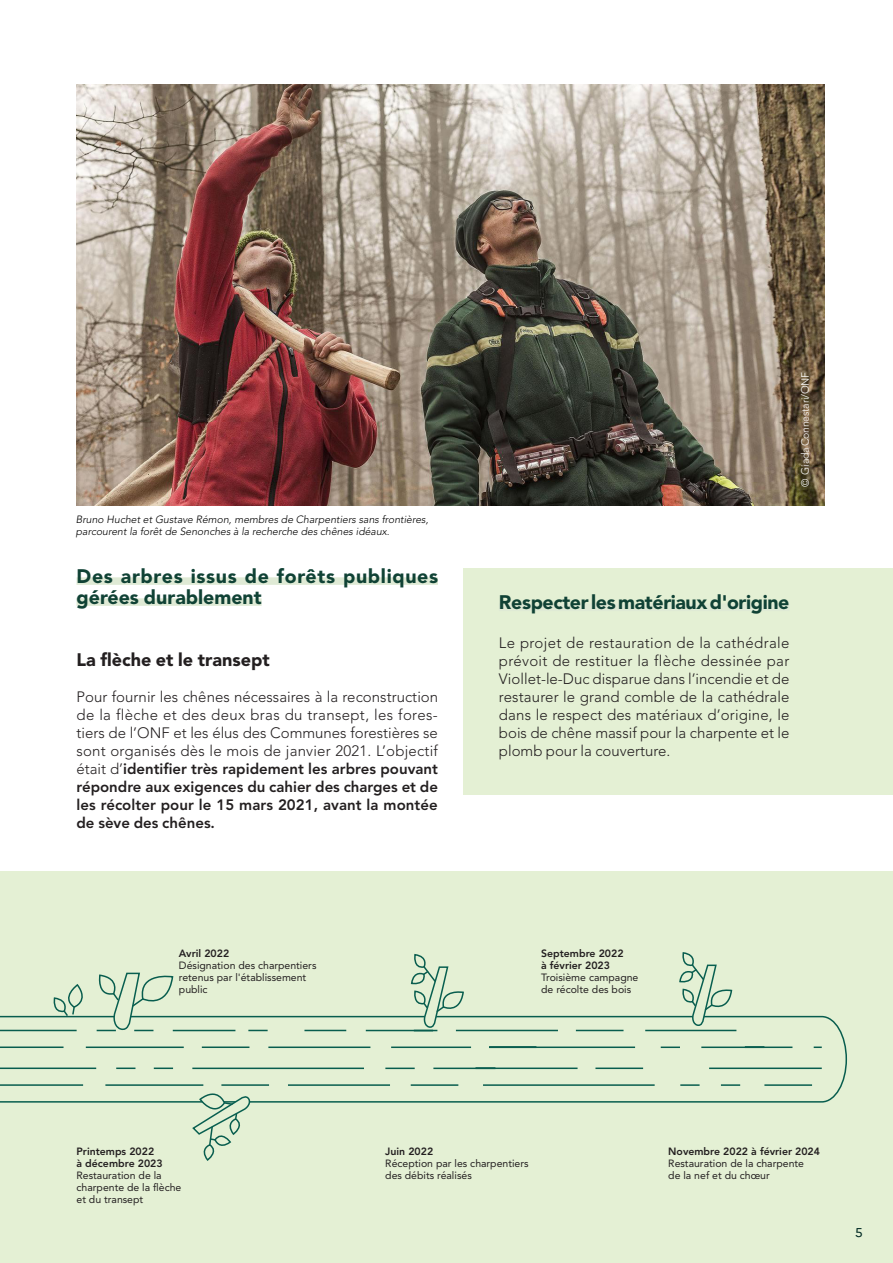
<style>
.page{position:relative;width:893px;height:1263px;background:#fff}
.page>*{position:absolute;margin:0;border:0;box-sizing:border-box;transform-origin:0 0}
.texte_de_labeur{font:900 19.5px/21px "Avenir LT Std";letter-spacing:.035em;color:#104235}
.Sous-titre{font:900 19.5px "Avenir LT Std";letter-spacing:-.02em;color:#104235}
.texte_de_labeur-2{font:900 18px "Avenir LT Std";color:#231f20}
.texte_de_labeur-3{font:300 15px/18px "Avenir LT Std";color:#231f20;text-align:justify}
.t1{font:12.75px "Marianne";color:#002923}
.Légendes{font:10.5px/12px "Avenir LT Std";color:#231f20}
.Légendes-2{font:italic 300 10.5px/12px "Avenir LT Std";color:#000001}
.Légendes-3{font:800 10.5px/12px "Avenir LT Std";color:#231f20}
.SUB-SUB-TITLE{font:300 10.5px "Avenir LT Std";letter-spacing:-.025em;color:#fff}
.s1{font-weight:800}
</style>
<div class="page">
<div style="left:0;top:872px;width:893px;height:391px;background:#e4f0d4"></div>
<div style="left:77px;top:577px;width:361px;height:8px;background:#dfead5"></div>
<div style="left:77px;top:598px;width:185px;height:8px;background:#dfead5"></div>
<img style="left:77px;top:85px;width:748px;height:420px">
<div style="left:463px;top:568px;width:430px;height:226px;background:#e4f0d4"></div>
<div style="left:499px;top:603px;width:290px;height:8px;background:#dfead5"></div>
<svg style="left:0;top:1015px;width:848px;height:88px"></svg>
<svg style="left:52px;top:984px;width:38px;height:34px"></svg>
<svg style="left:410px;top:953px;width:55px;height:82px"></svg>
<svg style="left:191px;top:1086px;width:61px;height:75px"></svg>
<svg style="left:678px;top:952px;width:55px;height:82px"></svg>
<svg style="left:97px;top:972px;width:77px;height:66px"></svg>
<p class="Légendes-2" style="left:76px;top:513px;width:354px">Bruno Huchet et Gustave Rémon, membres de Charpentiers sans frontières, parcourent la forêt de Senonches à la recherche des chênes idéaux.</p>
<p class="texte_de_labeur" style="left:77px;top:565px;width:363px">Des arbres issus de forêts publiques gérées durablement</p>
<p class="texte_de_labeur-2" style="left:77px;top:649px;width:195px">La flèche et le transept</p>
<p class="texte_de_labeur-3" style="left:77px;top:688px;width:363px">Pour fournir les chênes nécessaires à la reconstruction de la flèche et des deux bras du transept, les fores&shy;tiers de l’ONF et les élus des Communes forestières se sont organisés dès le mois de janvier 2021. L’objectif était d’<span class="s1">identifier très rapidement les arbres pouvant répondre aux exigences du cahier des charges et de les récolter pour le 15 mars 2021, avant la montée de sève des chênes.</span></p>
<p class="Légendes-3" style="left:179px;top:947px;width:52px">Avril 2022</p>
<p class="Légendes" style="left:179px;top:959px;width:139px">Désignation des charpentiers retenus par l'établissement public</p>
<p class="SUB-SUB-TITLE" style="left:799px;top:487px;width:116px;rotate:-90deg">© Giada Connestari/ONF</p>
<p class="Sous-titre" style="left:499px;top:590px;width:292px">Respecter les matériaux d'origine</p>
<p class="texte_de_labeur-3" style="left:499px;top:634px;width:292px">Le projet de restauration de la cathédrale prévoit de restituer la flèche dessinée par Viollet-le-Duc disparue dans l’incendie et de restaurer le grand comble de la cathédrale dans le respect des matériaux d’origine, le bois de chêne massif pour la charpente et le plomb pour la couverture.</p>
<p class="Légendes-3" style="left:541px;top:947px;width:84px">Septembre 2022 à février 2023</p>
<p class="Légendes" style="left:541px;top:971px;width:99px">Troisième campagne de récolte des bois</p>
<p class="Légendes-3" style="left:77px;top:1146px;width:88px">Printemps 2022<br>à décembre 2023</p>
<p class="Légendes" style="left:77px;top:1170px;width:106px">Restauration de la charpente de la flèche et du transept</p>
<p class="Légendes-3" style="left:385px;top:1146px;width:50px">Juin 2022</p>
<p class="Légendes" style="left:385px;top:1158px;width:145px">Réception par les charpentiers des débits réalisés</p>
<p class="Légendes-3" style="left:668px;top:1146px;width:153px">Novembre 2022 à février 2024</p>
<p class="Légendes" style="left:668px;top:1158px;width:137px">Restauration de la charpente de la nef et du chœur</p>
<p class="t1" style="left:855px;top:1225px;width:9px">5</p>
</div>
